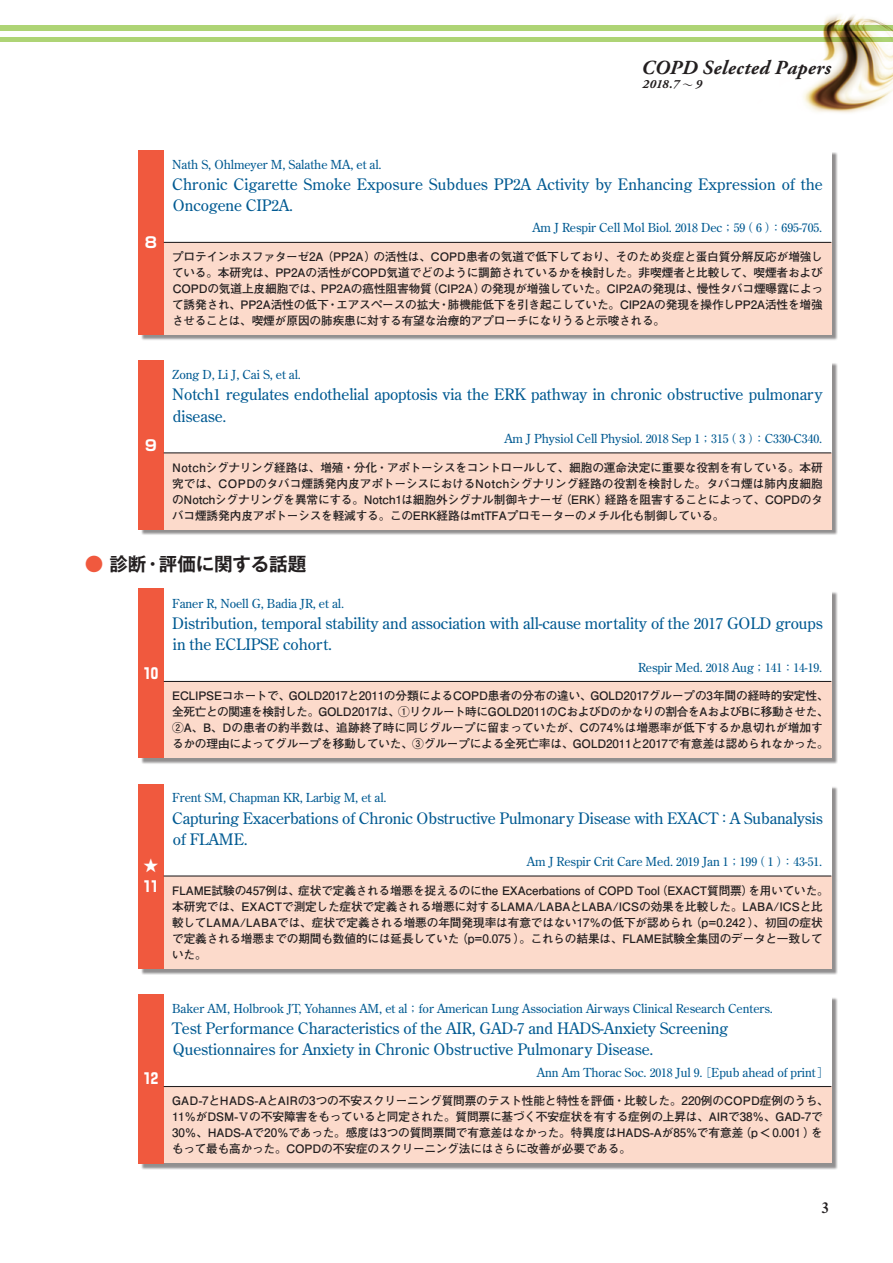
<style>
.page{position:relative;width:893px;height:1263px;background:#fff}
.page>*{position:absolute;margin:0;border:0;box-sizing:border-box;transform-origin:0 0}
.t1{font:italic 700 19.95px "Adobe Garamond Pro";letter-spacing:.015em;color:#231f20}
.t2{font:700 18.6px "Gothic MB101 Pr 5 De";letter-spacing:-.01em;color:#231f20}
.t3{font:15.75px/21.3px "Century Old Style Std";letter-spacing:-.005em;color:#015a92}
.t4{font:600 15.45px "Times LT Std";color:#231f20}
.t5{font:700 14.85px/21.3px "Shin Go Pr 5";color:#fff}
.t6{font:italic 700 12.6px "Adobe Garamond Pro";color:#231f20}
.t7{font:12.45px "Century Old Style Std";letter-spacing:-.005em;color:#015a92}
.t8{font:700 11.7px/15.9px "Futo Go B101 Pr 5";letter-spacing:-.015em;color:#231f20}
.s1{font-family:"Tsuku Min Pro L";font-weight:400;font-style:normal;font-size:11.1px}
.s2{font-family:"Ryumin Pro";font-weight:500;font-size:14.85px}
.s3{font-family:"Ryumin Pro";font-weight:500;font-size:11.7px}
.s4{color:#f0593e}
</style>
<div class="page">
<div style="left:140px;top:152px;width:698px;height:1017px;background:#231f20;opacity:.5"></div>
<div style="left:138px;top:150px;width:26px;height:185px;background:#f0593e"></div>
<div style="left:164px;top:150px;width:667px;height:92px;background:#fff"></div>
<div style="left:164px;top:242px;width:667px;height:93px;background:#fcdacb"></div>
<hr style="left:164px;top:242px;width:667px;height:1px;background:#231f20">
<div style="left:138px;top:360px;width:26px;height:169px;background:#f0593e"></div>
<div style="left:164px;top:360px;width:667px;height:93px;background:#fff"></div>
<div style="left:164px;top:453px;width:667px;height:76px;background:#fcdacb"></div>
<hr style="left:164px;top:452px;width:667px;height:1px;background:#231f20">
<div style="left:138px;top:589px;width:26px;height:169px;background:#f0593e"></div>
<div style="left:164px;top:589px;width:667px;height:92px;background:#fff"></div>
<div style="left:164px;top:681px;width:667px;height:77px;background:#fcdacb"></div>
<hr style="left:164px;top:681px;width:667px;height:1px;background:#231f20">
<div style="left:138px;top:783px;width:26px;height:185px;background:#f0593e"></div>
<div style="left:164px;top:783px;width:667px;height:93px;background:#fff"></div>
<div style="left:164px;top:876px;width:667px;height:92px;background:#fcdacb"></div>
<hr style="left:164px;top:875px;width:667px;height:1px;background:#231f20">
<div style="left:138px;top:994px;width:26px;height:169px;background:#f0593e"></div>
<div style="left:164px;top:994px;width:667px;height:92px;background:#fff"></div>
<div style="left:164px;top:1086px;width:667px;height:77px;background:#fcdacb"></div>
<hr style="left:164px;top:1086px;width:667px;height:1px;background:#231f20">
<div style="left:0;top:26px;width:893px;height:5px;background:#aed475"></div>
<hr style="left:0;top:37px;width:893px;height:4px;background:#aed475">
<img style="left:741px;top:15px;width:152px;height:98px">
<h1 class="t1" style="left:641px;top:56px;width:191px">COPD Selected Papers</h1>
<p class="t6" style="left:642px;top:77px;width:61px">2018.7 <span class="s1">〜</span> 9</p>
<p class="t5" style="left:144px;top:231px;width:16px">８</p>
<p class="t7" style="left:172px;top:156px;width:211px">Nath S, Ohlmeyer M, Salathe MA, et al.</p>
<h3 class="t3" style="left:172px;top:173px;width:652px">Chronic Cigarette Smoke Exposure Subdues PP<span class="s2">2</span>A Activity by Enhancing Expression of the<br>Oncogene CIP<span class="s2">2</span>A.</h3>
<p class="t7" style="left:532px;top:220px;width:291px">Am J Respir Cell Mol Biol. <span class="s3">2018</span> Dec<span class="s3">；59（ 6 ）：695</span>-<span class="s3">705</span>.</p>
<p class="t8" style="left:172px;top:248px;width:652px;text-align:justify">プロテインホスファターゼ2A（PP2A）の活性は、COPD患者の気道で低下しており、そのため炎症と蛋白質分解反応が増強している。本研究は、PP2Aの活性がCOPD気道でどのように調節されているかを検討した。非喫煙者と比較して、喫煙者およびCOPDの気道上皮細胞では、PP2Aの癌性阻害物質（CIP2A）の発現が増強していた。CIP2Aの発現は、慢性タバコ煙曝露によって誘発され、PP2A活性の低下・エアスペースの拡大・肺機能低下を引き起こしていた。CIP2Aの発現を操作しPP2A活性を増強させることは、喫煙が原因の肺疾患に対する有望な治療的アプローチになりうると示唆される。</p>
<p class="t5" style="left:144px;top:433px;width:16px">９</p>
<p class="t7" style="left:172px;top:367px;width:130px">Zong D, Li J, Cai S, et al.</p>
<h3 class="t3" style="left:172px;top:384px;width:652px">Notch<span class="s2">1</span> regulates endothelial apoptosis via the ERK pathway in chronic obstructive pulmonary disease.</h3>
<p class="t7" style="left:504px;top:430px;width:319px">Am J Physiol Cell Physiol. <span class="s3">2018</span> Sep <span class="s3">1；315（ 3 ）：</span>C<span class="s3">330</span>-C<span class="s3">340</span>.</p>
<p class="t8" style="left:172px;top:458px;width:652px;text-align:justify">Notchシグナリング経路は、増殖・分化・アポトーシスをコントロールして、細胞の運命決定に重要な役割を有している。本研究では、COPDのタバコ煙誘発内皮アポトーシスにおけるNotchシグナリング経路の役割を検討した。タバコ煙は肺内皮細胞のNotchシグナリングを異常にする。Notch1は細胞外シグナル制御キナーゼ（ERK）経路を阻害することによって、COPDのタバコ煙誘発内皮アポトーシスを軽減する。このERK経路はmtTFAプロモーターのメチル化も制御している。</p>
<h2 class="t2" style="left:85px;top:549px;width:223px"><span class="s4">●</span> 診断・評価に関する話題</h2>
<p class="t5" style="left:144px;top:662px;width:16px">10</p>
<p class="t7" style="left:172px;top:595px;width:173px">Faner R, Noell G, Badia JR, et al.</p>
<h3 class="t3" style="left:172px;top:612px;width:652px">Distribution, temporal stability and association with all-cause mortality of the <span class="s2">2017</span> GOLD groups in the ECLIPSE cohort.</h3>
<p class="t7" style="left:638px;top:659px;width:186px">Respir Med. <span class="s3">2018</span> Aug<span class="s3">；141：14</span>-<span class="s3">19</span>.</p>
<p class="t8" style="left:172px;top:687px;width:658px">ECLIPSEコホートで、GOLD2017と2011の分類によるCOPD患者の分布の違い、GOLD2017グループの3年間の経時的安定性、全死亡との関連を検討した。GOLD2017は、①リクルート時にGOLD2011のCおよびDのかなりの割合をAおよびBに移動させた、②A、B、Dの患者の約半数は、追跡終了時に同じグループに留まっていたが、Cの74％は増悪率が低下するか息切れが増加するかの理由によってグループを移動していた、③グループによる全死亡率は、GOLD2011と2017で有意差は認められなかった。</p>
<p class="t5" style="left:144px;top:854px;width:16px">★<br>11</p>
<p class="t7" style="left:172px;top:790px;width:216px">Frent SM, Chapman KR, Larbig M, et al.</p>
<h3 class="t3" style="left:172px;top:807px;width:652px">Capturing Exacerbations of Chronic Obstructive Pulmonary Disease with EXACT<span class="s2">：</span>A Subanalysis of FLAME.</h3>
<p class="t7" style="left:527px;top:853px;width:297px">Am J Respir Crit Care Med. <span class="s3">2019</span> Jan <span class="s3">1；199（ 1 ）：43</span>-<span class="s3">51</span>.</p>
<p class="t8" style="left:172px;top:882px;width:658px">FLAME試験の457例は、症状で定義される増悪を捉えるのにthe EXAcerbations of COPD Tool（EXACT質問票）を用いていた。本研究では、EXACTで測定した症状で定義される増悪に対するLAMA/LABAとLABA/ICSの効果を比較した。LABA/ICSと比較してLAMA/LABAでは、症状で定義される増悪の年間発現率は有意ではない17％の低下が認められ（p=0.242 ）、初回の症状で定義される増悪までの期間も数値的には延長していた（p=0.075 ）。これらの結果は、FLAME試験全集団のデータと一致していた。</p>
<p class="t5" style="left:144px;top:1067px;width:16px">12</p>
<p class="t7" style="left:172px;top:1000px;width:602px">Baker AM, Holbrook JT, Yohannes AM, et al<span class="s3">；</span> for American Lung Association Airways Clinical Research Centers.</p>
<h3 class="t3" style="left:172px;top:1017px;width:557px">Test Performance Characteristics of the AIR, GAD-<span class="s2">7</span> and HADS-Anxiety Screening<br>Questionnaires for Anxiety in Chronic Obstructive Pulmonary Disease.</h3>
<p class="t7" style="left:537px;top:1064px;width:294px">Ann Am Thorac Soc. <span class="s3">2018</span> Jul <span class="s3">9</span>. <span class="s3">［</span>Epub ahead of print<span class="s3">］</span></p>
<p class="t8" style="left:172px;top:1092px;width:658px">GAD-7とHADS-AとAIRの3つの不安スクリーニング質問票のテスト性能と特性を評価・比較した。220例のCOPD症例のうち、11％がDSM-Ⅴの不安障害をもっていると同定された。質問票に基づく不安症状を有する症例の上昇は、AIRで38％、GAD-7で30％、HADS-Aで20％であった。感度は3つの質問票間で有意差はなかった。特異度はHADS-Aが85%で有意差（p＜0.001 ）をもって最も高かった。COPDの不安症のスクリーニング法にはさらに改善が必要である。</p>
<h3 class="t4" style="left:821px;top:1198px;width:9px">3</h3>
</div>
